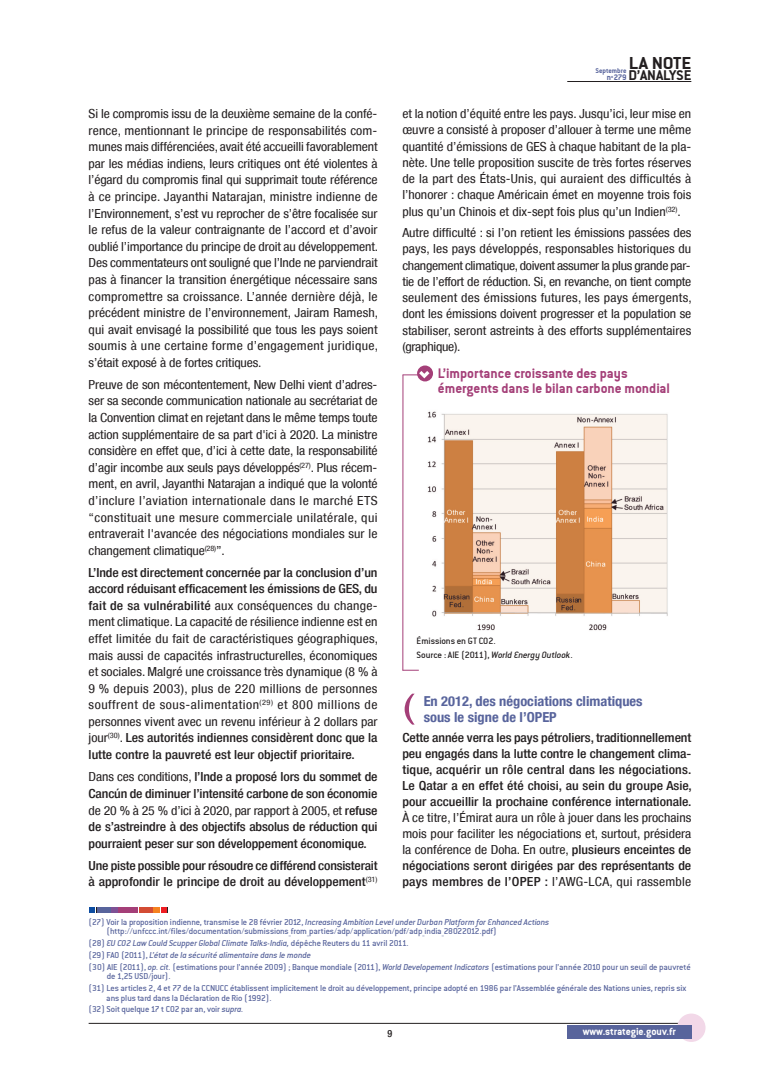
<style>
.page{position:relative;width:780px;height:1088px;background:#fff}
.page>*{position:absolute;margin:0;border:0;box-sizing:border-box;transform-origin:0 0}
.t1{font:condensed 34.38px "Helvetica Neue LT";color:#a43f78;scale:1.5 1}
.t2{font:18.75px "Conduit ITCTT Bold";letter-spacing:-.005em;color:#231f20;scale:1.1 1}
.t3{font:15.25px "Conduit ITCTT Bold";letter-spacing:-.01em;color:#231f20;scale:1.05 1}
.t4{font:15px/15px "Conduit ITCTT Bold";color:#a43f78}
.t5{font:700 condensed 13.75px/16.2px "Helvetica Neue LT";color:#58649c;scale:1.05 1}
.t6{font:condensed 12.5px/16.6px "Helvetica Neue LT";color:#231f20;text-align:justify;scale:1.1 1}
.t7{font:500 condensed 12.5px/16.8px "Helvetica Neue LT";letter-spacing:-.01em;color:#231f20;text-align:justify;scale:1.1 1}
.t8{font:11.25px "Conduit ITCTT Bold";color:#fff}
.t9{font:10px/14.1px "Conduit Md ITCTT Medium";letter-spacing:-.01em;color:#231f20}
.t10{font:500 condensed 10px "Helvetica Neue LT";color:#231f20}
.t11{font:9.38px/11.9px "Conduit Md ITCTT Medium";letter-spacing:-.015em;color:#58649c}
.t12{font:8.75px "Conduit ITCTT Bold";color:#58649c}
.t13{font:7.5px "Conduit ITCTT Bold";color:#58649c}
.s1{font-weight:500}
.s2{font-weight:400}
.s3{font-style:italic}
</style>
<div class="page">
<hr style="left:89px;top:1023px;width:602px;height:1px;background:#231f20">
<hr style="left:567px;top:81px;width:124px;height:1px;background:#231f20">
<div style="left:677px;top:1013px;width:28px;height:29px;background:#f2d8e8;border-radius:50%"></div>
<div style="left:567px;top:1025px;width:124px;height:14px;background:#58649c"></div>
<svg style="left:89px;top:907px;width:8px;height:5px"></svg>
<div style="left:97px;top:907px;width:13px;height:5px;background:#58649c"></div>
<svg style="left:111px;top:907px;width:7px;height:5px"></svg>
<div style="left:119px;top:907px;width:19px;height:5px;background:#a43f78"></div>
<div style="left:139px;top:907px;width:13px;height:5px;background:#d34c34"></div>
<svg style="left:153px;top:907px;width:15px;height:5px"></svg>
<img style="left:427px;top:411px;width:241px;height:220px">
<svg style="left:402px;top:670px;width:17px;height:1px"></svg>
<hr style="left:402px;top:375px;width:1px;height:295px;background:#a43f78">
<svg style="left:417px;top:365px;width:16px;height:16px"></svg>
<svg style="left:402px;top:371px;width:27px;height:7px"></svg>
<h2 class="t2" style="left:628px;top:52px;width:58px">LA NOTE</h2>
<p class="t3" style="left:628px;top:66px;width:61px">D’ANALySE</p>
<p class="t13" style="left:595px;top:66px;width:33px">Septembre</p>
<p class="t12" style="left:606px;top:72px;width:21px">n<sup>o</sup> 279</p>
<p class="t6" style="left:89px;top:105px;width:264px">Si le compromis issu de la deuxième semaine de la confé&shy;rence, mentionnant le principe de responsabilités com&shy;munes mais différenciées, avait été accueilli favorablement par les médias indiens, leurs critiques ont été violentes à l’égard du compromis final qui supprimait toute référence à ce principe. Jayanthi Natarajan, ministre indienne de l’Environnement, s’est vu reprocher de s’être focalisée sur le refus de la valeur contraignante de l’accord et d’avoir oublié l’importance du principe de droit au développement.<br>Des commentateurs ont souligné que l’Inde ne parviendrait pas à financer la transition énergétique nécessaire sans compromettre sa croissance. L’année dernière déjà, le précédent ministre de l’environnement, Jairam Ramesh, qui avait envisagé la possibilité que tous les pays soient soumis à une certaine forme d’engagement juridique, s’était exposé à de fortes critiques.</p>
<p class="t6" style="left:89px;top:376px;width:264px">Preuve de son mécontentement, New Delhi vient d’adres&shy;ser sa seconde communication nationale au secrétariat de la Convention climat en rejetant dans le même temps toute action supplémentaire de sa part d'ici à 2020. La ministre considère en effet que, d’ici à cette date, la responsabilité d’agir incombe aux seuls pays développés<sup>(27)</sup>. Plus récem&shy;ment, en avril, Jayanthi Natarajan a indiqué que la volonté d’inclure l’aviation internationale dans le marché ETS “constituait une mesure commerciale unilatérale, qui entraverait l'avancée des négociations mondiales sur le changement climatique<sup>(28)</sup>”.</p>
<p class="t6" style="left:89px;top:564px;width:264px"><span class="s1">L’Inde est directement concernée par la conclusion d’un accord réduisant efficacement les émissions de GES, du fait de sa vulnérabilité</span> aux conséquences du change&shy;ment climatique. La capacité de résilience indienne est en effet limitée du fait de caractéristiques géographiques, mais aussi de capacités infrastructurelles, économiques et sociales. Malgré une croissance très dynamique (8 % à 9 % depuis 2003), plus de 220 millions de personnes souffrent de sous-alimentation<sup>(29)</sup> et 800 millions de personnes vivent avec un revenu inférieur à 2 dollars par jour<sup>(30)</sup>. <span class="s1">Les autorités indiennes considèrent donc que la lutte contre la pauvreté est leur objectif prioritaire.</span></p>
<p class="t7" style="left:89px;top:768px;width:264px"><span class="s2">Dans ces conditions,</span> l’Inde a proposé lors du sommet de Cancún de diminuer l’intensité carbone de son économie <span class="s2">de 20 % à 25 % d’ici à 2020, par rapport à 2005, et</span> refuse de s’astreindre à des objectifs absolus de réduction qui pourraient peser sur son développement économique.</p>
<p class="t7" style="left:89px;top:857px;width:264px">Une piste possible pour résoudre ce différend consisterait à approfondir le principe de droit au développement<sup>(31)</sup></p>
<p class="t11" style="left:106px;top:917px;width:444px;line-height:9.4px;text-indent:-18px">(27) Voir la proposition indienne, transmise le 28 février 2012, <span class="s3">Increasing Ambition Level under Durban Platform for Enhanced Actions </span>(http://unfccc.int/files/documentation/submissions_from_parties/adp/application/pdf/adp_india_28022012.pdf)</p>
<p class="t11" style="left:89px;top:937px;width:603px">(28) <span class="s3">EU CO2 Law Could Scupper Global Climate Talks-India,</span> dépêche Reuters du 11 avril 2011.<br>(29) FAO (2011), <span class="s3">L’état de la sécurité alimentaire dans le monde<br></span>(30) AIE (2011), <span class="s3">op. cit.</span> (estimations pour l’année 2009) ; Banque mondiale (2011), <span class="s3">World Developement Indicators</span> (estimations pour l’année 2010 pour un seuil de pauvreté</p>
<p class="t11" style="left:89px;top:970px;width:599px;text-indent:18px">de 1,25 USD/jour).<br>(31) Les articles 2, 4 et 77 de la CCNUCC établissent implicitement le droit au développement, principe adopté en 1986 par l’Assemblée générale des Nations unies, repris six</p>
<p class="t11" style="left:89px;top:991px;width:184px;text-indent:18px">ans plus tard dans la Déclaration de Rio (1992). (32) Soit quelque 17 t CO2 par an, voir <span class="s3">supra.</span></p>
<p class="t6" style="left:402px;top:105px;width:264px;line-height:16.2px">et la notion d’équité entre les pays. Jusqu’ici, leur mise en œuvre a consisté à proposer d’allouer à terme une même quantité d’émissions de GES à chaque habitant de la pla&shy;nète. Une telle proposition suscite de très fortes réserves de la part des États-Unis, qui auraient des difficultés à l’honorer : chaque Américain émet en moyenne trois fois plus qu’un Chinois et dix-sept fois plus qu’un Indien<sup>(32)</sup>.</p>
<p class="t6" style="left:402px;top:225px;width:264px;line-height:16.2px">Autre difficulté : si l’on retient les émissions passées des pays, les pays développés, responsables historiques du changement climatique,doivent assumer la plus grande par&shy;tie de l’effort de réduction. Si, en revanche, on tient compte seulement des émissions futures, les pays émergents, dont les émissions doivent progresser et la population se stabiliser, seront astreints à des efforts supplémentaires (graphique).</p>
<p class="t4" style="left:438px;top:366px;width:234px">L’importance croissante des pays émergents dans le bilan carbone mondial</p>
<p class="t9" style="left:416px;top:633px;width:157px">Émissions en GT CO2.<br>Source : AIE (2011), <span class="s3">World Energy Outlook</span>.</p>
<p class="t5" style="left:423px;top:693px;width:210px">En 2012, des négociations climatiques sous le signe de l’OPEP</p>
<p class="t7" style="left:402px;top:729px;width:264px;line-height:16px">Cette année verra les pays pétroliers, traditionnellement peu engagés dans la lutte contre le changement clima&shy;tique, acquérir un rôle central dans les négociations.<br>Le Qatar a en effet été choisi, au sein du groupe Asie, pour accueillir la prochaine conférence internationale.</p>
<p class="t6" style="left:402px;top:809px;width:264px;line-height:16px">À ce titre, l’Émirat aura un rôle à jouer dans les prochains mois pour faciliter les négociations et, surtout, présidera la conférence de Doha. En outre, <span class="s1">plusieurs enceintes de négociations seront dirigées par des représentants de pays membres de l’OPEP :</span> l’AWG-LCA, qui rassemble</p>
<h1 class="t1" style="left:402px;top:686px;width:10px">(</h1>
<p class="t10" style="left:387px;top:1028px;width:6px">9</p>
<p class="t8" style="left:582px;top:1025px;width:94px">www.strategie.gouv.fr</p>
</div>
